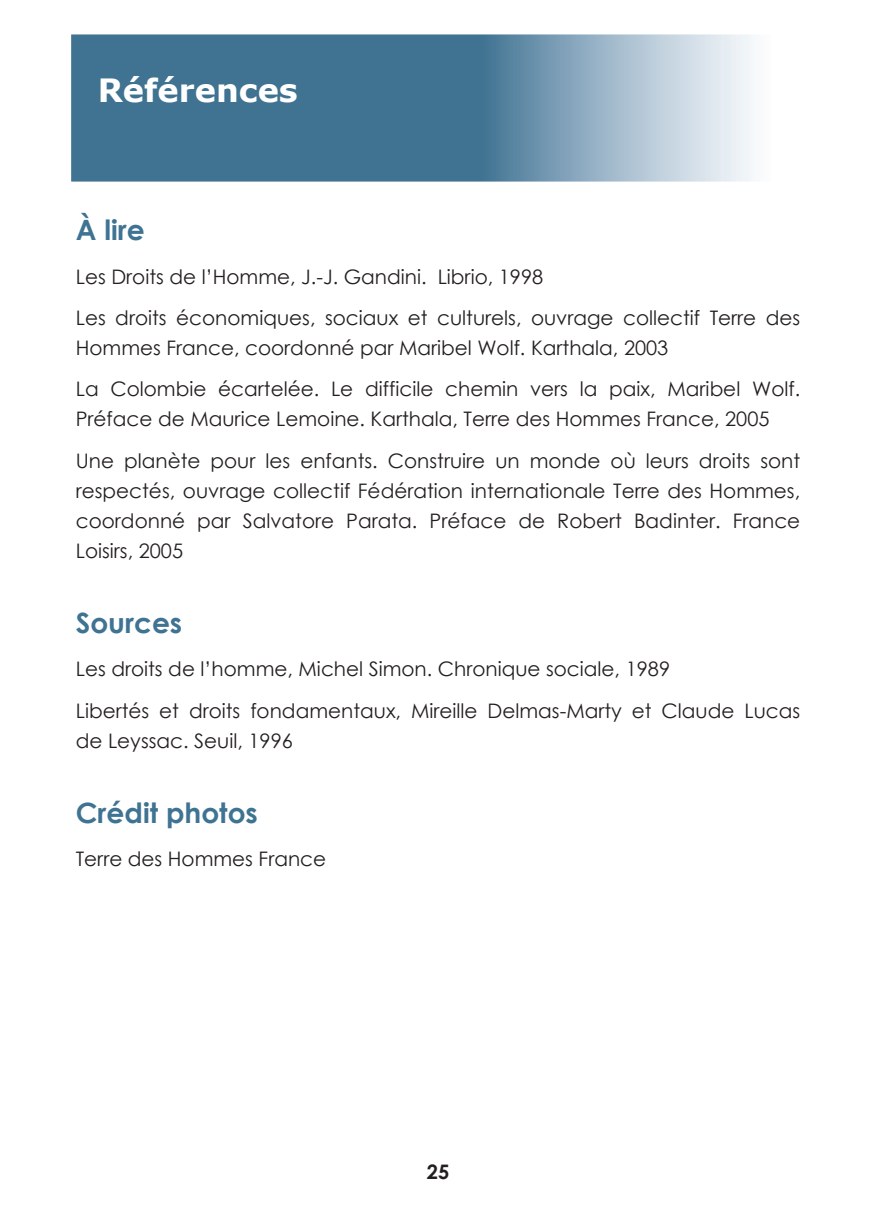
<style>
.page{position:relative;width:874px;height:1225px;background:#fff}
.page>*{position:absolute;margin:0;border:0;box-sizing:border-box;transform-origin:0 0}
.t1{font:700 32px "Verdana";color:#fff}
.t2{font:700 28px "Century Gothic";color:#3f7392}
.t3{font:20px/41.4px "Century Gothic";color:#231f20}
.t4{font:700 20px "Century Gothic";color:#231f20}
</style>
<div class="page">
<svg style="left:71px;top:34px;width:682px;height:148px;background:#678fa9"></svg>
<h1 class="t1" style="left:98px;top:72px;width:202px">Références</h1>
<h2 class="t2" style="left:76px;top:214px;width:70px">À lire</h2>
<p class="t3" style="left:76px;top:256px;width:725px">Les Droits de l’Homme, J.-J. Gandini. Librio, 1998<br>Les droits économiques, sociaux et culturels, ouvrage collectif Terre des</p>
<p class="t3" style="left:76px;top:327px;width:725px">Hommes France, coordonné par Maribel Wolf. Karthala, 2003<br>La Colombie écartelée. Le difficile chemin vers la paix, Maribel Wolf.</p>
<p class="t3" style="left:76px;top:398px;width:725px">Préface de Maurice Lemoine. Karthala, Terre des Hommes France, 2005<br>Une planète pour les enfants. Construire un monde où leurs droits sont</p>
<p class="t3" style="left:76px;top:476px;width:725px;line-height:30px;text-align:justify">respectés, ouvrage collectif Fédération internationale Terre des Hommes, coordonné par Salvatore Parata. Préface de Robert Badinter. France Loisirs, 2005</p>
<h2 class="t2" style="left:76px;top:607px;width:108px">Sources</h2>
<p class="t3" style="left:76px;top:649px;width:725px">Les droits de l’homme, Michel Simon. Chronique sociale, 1989<br>Libertés et droits fondamentaux, Mireille Delmas-Marty et Claude Lucas</p>
<p class="t3" style="left:76px;top:720px;width:218px">de Leyssac. Seuil, 1996</p>
<h2 class="t2" style="left:76px;top:797px;width:183px">Crédit photos</h2>
<p class="t3" style="left:76px;top:839px;width:252px">Terre des Hommes France</p>
<p class="t4" style="left:426px;top:1160px;width:24px">25</p>
</div>
